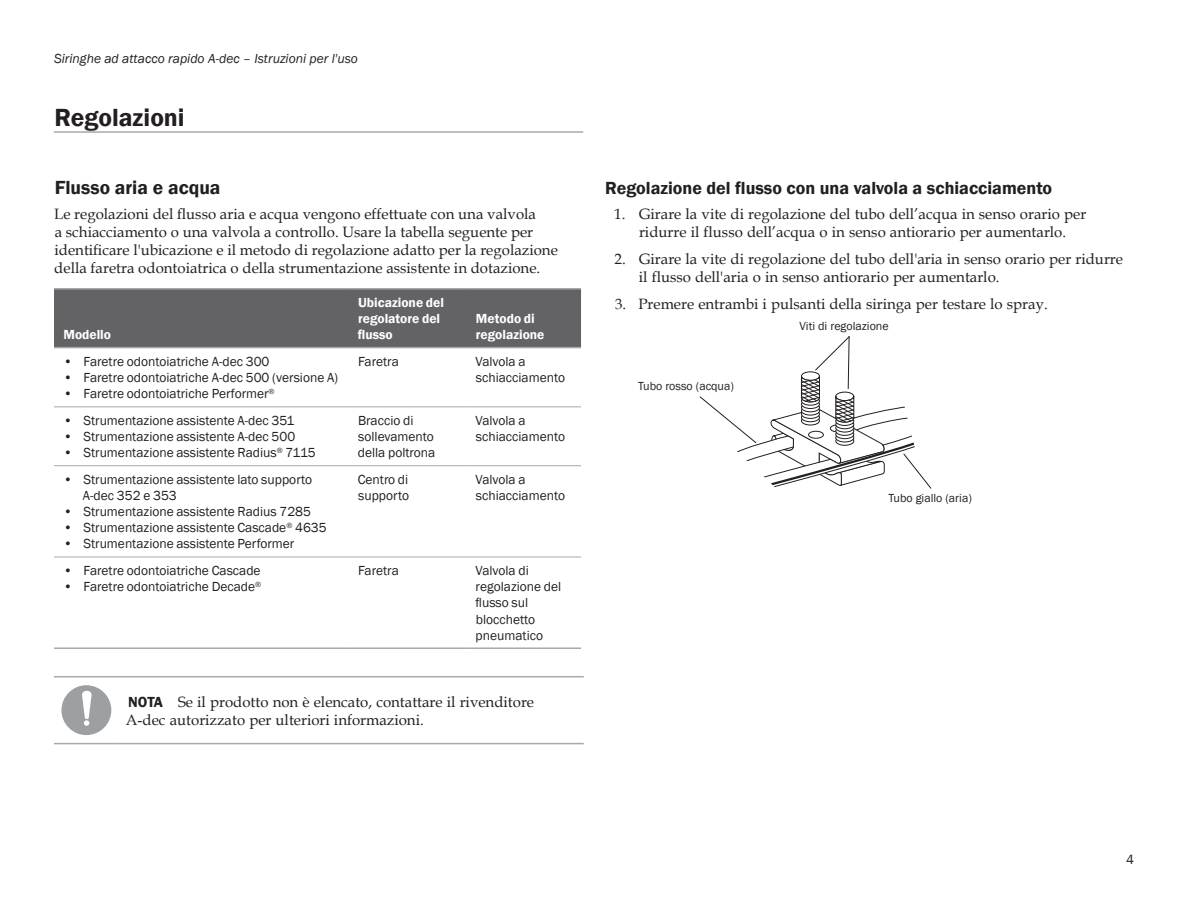
<style>
.page{position:relative;width:1188px;height:918px;background:#fff}
.page>*{position:absolute;margin:0;border:0;box-sizing:border-box;transform-origin:0 0}
.Heading_2_-_no_inden{font:600 25.5px "Franklin Gothic";color:#231f20}
.Heading_3_-_No_Inden{font:600 19.5px "Franklin Gothic";color:#231f20}
.Heading_3_-_No_Inden-2{font:600 18px "Franklin Gothic";color:#231f20}
.Body_Text_-_No_Inden{font:15px/18px "Book Antiqua";color:#231f20}
.Note_text{font:15px/18px "Book Antiqua";color:#231f20}
.Table_Body{font:13.5px/16.2px "Franklin Gothic";color:#231f20}
.Table_Head_White{font:600 13.5px/16.2px "Franklin Gothic";color:#fff}
.t1{font:italic 13.5px "Franklin Gothic";color:#231f20}
.Callout{font:12px "Franklin Gothic";color:#231f20}
.s1{font-family:"Franklin Gothic";font-weight:600}
</style>
<div class="page">
<hr style="left:54px;top:131px;width:529px;height:2px;background:#a8a9ad">
<div style="left:54px;top:290px;width:527px;height:57px;background:#636366"></div>
<hr style="left:54px;top:288px;width:295px;height:2px;background:#a8a9ad">
<hr style="left:349px;top:288px;width:118px;height:2px;background:#a8a9ad">
<hr style="left:467px;top:288px;width:114px;height:2px;background:#a8a9ad">
<hr style="left:54px;top:347px;width:295px;height:1px;background:#a8a9ad">
<hr style="left:349px;top:347px;width:118px;height:1px;background:#a8a9ad">
<hr style="left:467px;top:347px;width:114px;height:1px;background:#a8a9ad">
<hr style="left:54px;top:406px;width:295px;height:1px;background:#a8a9ad">
<hr style="left:349px;top:406px;width:118px;height:1px;background:#a8a9ad">
<hr style="left:467px;top:406px;width:114px;height:1px;background:#a8a9ad">
<hr style="left:54px;top:465px;width:295px;height:1px;background:#a8a9ad">
<hr style="left:349px;top:465px;width:118px;height:1px;background:#a8a9ad">
<hr style="left:467px;top:465px;width:114px;height:1px;background:#a8a9ad">
<hr style="left:54px;top:557px;width:295px;height:1px;background:#a8a9ad">
<hr style="left:349px;top:557px;width:118px;height:1px;background:#a8a9ad">
<hr style="left:467px;top:557px;width:114px;height:1px;background:#a8a9ad">
<hr style="left:54px;top:647px;width:295px;height:2px;background:#a8a9ad">
<hr style="left:349px;top:647px;width:118px;height:2px;background:#a8a9ad">
<hr style="left:467px;top:647px;width:114px;height:2px;background:#a8a9ad">
<hr style="left:54px;top:676px;width:65px;height:1px;background:#a8a9ad">
<hr style="left:54px;top:743px;width:65px;height:1px;background:#a8a9ad">
<hr style="left:119px;top:676px;width:465px;height:1px;background:#a8a9ad">
<hr style="left:119px;top:743px;width:465px;height:1px;background:#a8a9ad">
<div style="left:61px;top:685px;width:50px;height:50px;background:#9da0a3;border-radius:50%"></div>
<svg style="left:82px;top:691px;width:10px;height:35px"></svg>
<svg style="left:699px;top:336px;width:233px;height:153px"></svg>
<p class="t1" style="left:54px;top:50px;width:305px">Siringhe ad attacco rapido A-dec – Istruzioni per l'uso</p>
<p class="Heading_2_-_no_inden" style="left:54px;top:102px;width:132px">Regolazioni</p>
<p class="Heading_3_-_No_Inden" style="left:55px;top:176px;width:167px">Flusso aria e acqua</p>
<p class="Body_Text_-_No_Inden" style="left:54px;top:205px;width:505px">Le regolazioni del flusso aria e acqua vengono effettuate con una valvola<br>a schiacciamento o una valvola a controllo. Usare la tabella seguente per identificare l'ubicazione e il metodo di regolazione adatto per la regolazione della faretra odontoiatrica o della strumentazione assistente in dotazione.</p>
<p class="Table_Head_White" style="left:63px;top:327px;width:49px">Modello</p>
<p class="Table_Body" style="left:63px;top:354px;width:208px">• Faretre odontoiatriche A-dec 300</p>
<p class="Table_Body" style="left:63px;top:370px;width:276px">• Faretre odontoiatriche A-dec 500 (versione A)</p>
<p class="Table_Body" style="left:63px;top:386px;width:213px">• Faretre odontoiatriche Performer<sup>®</sup></p>
<p class="Table_Body" style="left:63px;top:413px;width:233px">• Strumentazione assistente A-dec 351</p>
<p class="Table_Body" style="left:63px;top:429px;width:233px">• Strumentazione assistente A-dec 500</p>
<p class="Table_Body" style="left:63px;top:445px;width:254px">• Strumentazione assistente Radius<sup>®</sup> 7115</p>
<p class="Table_Body" style="left:83px;top:471px;width:231px;text-indent:-19px">• Strumentazione assistente lato supporto<br>A-dec 352 e 353</p>
<p class="Table_Body" style="left:63px;top:504px;width:249px">• Strumentazione assistente Radius 7285</p>
<p class="Table_Body" style="left:63px;top:520px;width:265px">• Strumentazione assistente Cascade<sup>®</sup> 4635</p>
<p class="Table_Body" style="left:63px;top:536px;width:232px">• Strumentazione assistente Performer</p>
<p class="Table_Body" style="left:63px;top:563px;width:199px">• Faretre odontoiatriche Cascade</p>
<p class="Table_Body" style="left:63px;top:579px;width:199px">• Faretre odontoiatriche Decade<sup>®</sup></p>
<p class="Table_Head_White" style="left:358px;top:294px;width:88px">Ubicazione del regolatore del flusso</p>
<p class="Table_Head_White" style="left:476px;top:310px;width:70px">Metodo di regolazione</p>
<p class="Table_Body" style="left:358px;top:354px;width:42px">Faretra</p>
<p class="Table_Body" style="left:476px;top:354px;width:91px">Valvola a schiacciamento</p>
<p class="Table_Body" style="left:358px;top:413px;width:79px">Braccio di sollevamento della poltrona</p>
<p class="Table_Body" style="left:476px;top:413px;width:91px">Valvola a schiacciamento</p>
<p class="Table_Body" style="left:358px;top:471px;width:53px">Centro di supporto</p>
<p class="Table_Body" style="left:476px;top:471px;width:91px">Valvola a schiacciamento</p>
<p class="Table_Body" style="left:358px;top:563px;width:42px">Faretra</p>
<p class="Table_Body" style="left:476px;top:563px;width:87px">Valvola di regolazione del flusso sul blocchetto pneumatico</p>
<p class="Note_text" style="left:126px;top:692px;width:410px"><span class="s1">NOTA</span> Se il prodotto non è elencato, contattare il rivenditore<br>A-dec autorizzato per ulteriori informazioni.</p>
<p class="Heading_3_-_No_Inden-2" style="left:605px;top:177px;width:449px">Regolazione del flusso con una valvola a schiacciamento</p>
<p class="Body_Text_-_No_Inden" style="left:614px;top:204px;width:474px;text-align:center">1. Girare la vite di regolazione del tubo dell’acqua in senso orario per ridurre il flusso dell’acqua o in senso antiorario per aumentarlo.</p>
<p class="Body_Text_-_No_Inden" style="left:639px;top:249px;width:486px;text-indent:-24px">2. Girare la vite di regolazione del tubo dell'aria in senso orario per ridurre il flusso dell'aria o in senso antiorario per aumentarlo.</p>
<p class="Body_Text_-_No_Inden" style="left:615px;top:295px;width:434px">3. Premere entrambi i pulsanti della siringa per testare lo spray.</p>
<p class="Callout" style="left:638px;top:378px;width:97px">Tubo rosso (acqua)</p>
<p class="Callout" style="left:800px;top:318px;width:91px">Viti di regolazione</p>
<p class="Callout" style="left:889px;top:491px;width:85px">Tubo giallo (aria)</p>
<p class="Table_Body" style="left:1126px;top:852px;width:9px">4</p>
</div>
